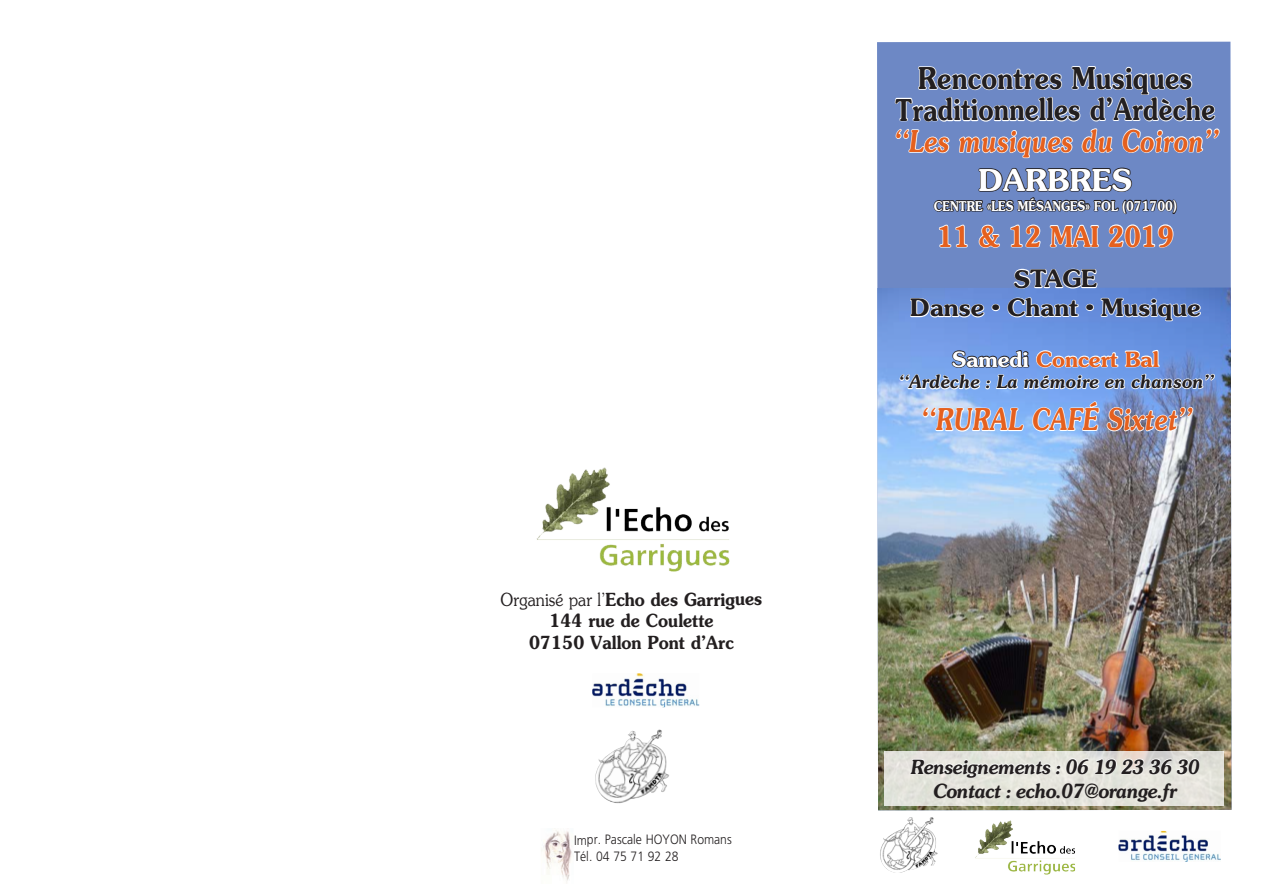
<style>
.page{position:relative;width:1263px;height:893px;background:#fff}
.page>*{position:absolute;margin:0;border:0;box-sizing:border-box;transform-origin:0 0}
.t1{font:600 30px/31.5px "Souvenir";letter-spacing:.01em;color:#231f20;text-align:center;scale:.85 1}
.t2{font:italic 600 30px "Souvenir";letter-spacing:.01em;color:#e5601e;scale:.76 1}
.t3{font:600 30px "Souvenir";color:#fff}
.t4{font:600 28.5px "Souvenir";color:#e5601e;scale:.85 1}
.t5{font:600 24px/28.8px "Souvenir";color:#231f20;text-align:center}
.t6{font:600 21px "Souvenir";color:#e5601e}
.t7{font:italic 600 19.5px/24px "Souvenir";letter-spacing:-.04em;color:#231f20;text-align:center;scale:.9 1}
.t8{font:600 18px/21.6px "Souvenir";color:#231f20;text-align:center;scale:.9 1}
.t9{font:italic 600 18px "Souvenir";color:#231f20;scale:.92 1}
.t10{font:300 13.5px/16.2px "Frutiger";color:#231f20;scale:.9 1}
.t11{font:600 13.5px "Souvenir";color:#fff;scale:.85 1}
.s1{font-weight:300}
.s2{color:#fff}
</style>
<div class="page">
<div style="left:877px;top:42px;width:354px;height:246px;background:#6d88c5"></div>
<img style="left:877px;top:288px;width:354px;height:522px">
<img style="left:541px;top:830px;width:31px;height:53px">
<svg style="left:894px;top:63px;width:322px;height:59px;background:#91a5d3"></svg>
<svg style="left:895px;top:128px;width:325px;height:87px;background:#7086b7"></svg>
<svg style="left:938px;top:224px;width:30px;height:24px"></svg>
<svg style="left:978px;top:224px;width:23px;height:25px"></svg>
<svg style="left:1009px;top:224px;width:32px;height:24px"></svg>
<svg style="left:1049px;top:222px;width:51px;height:26px"></svg>
<svg style="left:1108px;top:224px;width:66px;height:24px"></svg>
<svg style="left:1013px;top:268px;width:85px;height:21px"></svg>
<svg style="left:909px;top:297px;width:76px;height:21px"></svg>
<div style="left:991px;top:304px;width:9px;height:7px;border:2px solid #fff;border-radius:50%"></div>
<svg style="left:1006px;top:297px;width:73px;height:21px"></svg>
<div style="left:1086px;top:304px;width:8px;height:7px;border:2px solid #fff;border-radius:50%"></div>
<svg style="left:1100px;top:295px;width:102px;height:27px;background:#8da9e1"></svg>
<svg style="left:899px;top:349px;width:317px;height:108px;background:#94b0df"></svg>
<img style="left:880px;top:817px;width:50px;height:56px">
<img style="left:1118px;top:831px;width:103px;height:31px">
<img style="left:975px;top:820px;width:100px;height:55px">
<img style="left:536px;top:467px;width:193px;height:105px">
<img style="left:592px;top:673px;width:107px;height:34px">
<div style="left:884px;top:751px;width:340px;height:54px;background:#e4e3db"></div>
<svg style="left:910px;top:758px;width:290px;height:20px"></svg>
<img style="left:595px;top:731px;width:63px;height:72px">
<p class="t8" style="left:501px;top:588px;width:292px"><span class="s1">Organisé par l’</span>Echo des Garrigues<br>144 rue de Coulette<br>07150 Vallon Pont d’Arc</p>
<p class="t10" style="left:574px;top:832px;width:177px">Impr. Pascale HOYON Romans<br>Tél. 04 75 71 92 28</p>
<h1 class="t1" style="left:895px;top:63px;width:378px">Rencontres Musiques<br>Traditionnelles d’Ardèche</h1>
<h1 class="t2" style="left:893px;top:122px;width:429px">‘‘Les musiques du Coiron’’</h1>
<h1 class="t3" style="left:978px;top:161px;width:155px">DARBRES</h1>
<p class="t11" style="left:934px;top:197px;width:287px">CENTRE «LES MÉSANGES» FOL (071700)</p>
<h2 class="t4" style="left:937px;top:218px;width:280px">11 &amp; 12 MAI 2019</h2>
<h3 class="t5" style="left:910px;top:265px;width:292px">STAGE<br>Danse • Chant • Musique</h3>
<p class="t6" style="left:952px;top:346px;width:209px"><span class="s2">Samedi</span> Concert Bal</p>
<p class="t9" style="left:898px;top:371px;width:345px">‘‘Ardèche : La mémoire en chanson’’</p>
<h1 class="t2" style="left:920px;top:401px;width:359px">‘‘RURAL CAFÉ Sixtet’’</h1>
<p class="t7" style="left:910px;top:755px;width:323px">Renseignements : 06 19 23 36 30<br>Contact : echo.07@orange.fr</p>
</div>
